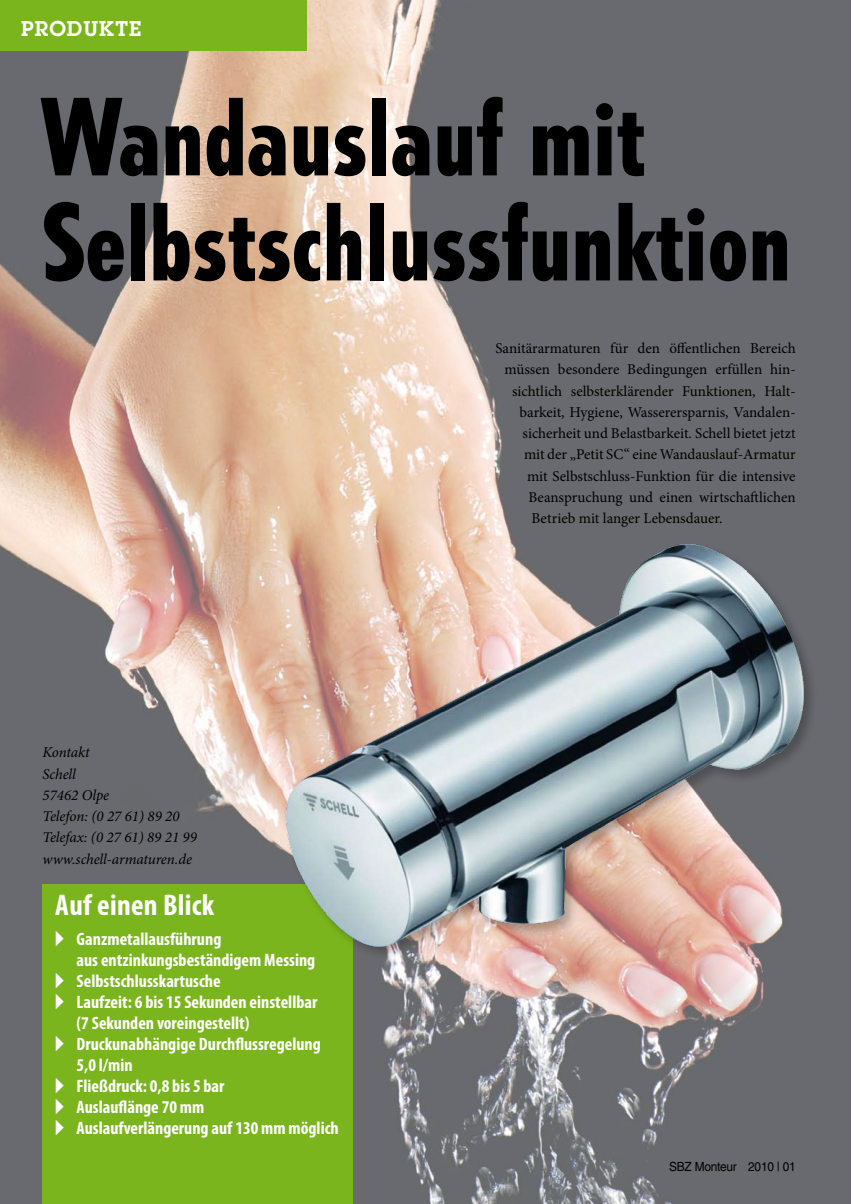
<style>
.page{position:relative;width:851px;height:1204px;background:#fff}
.page>*{position:absolute;margin:0;border:0;box-sizing:border-box;transform-origin:0 0}
.t1{font:800 condensed 105px/105px "Tempo Std";color:#000}
.t2{font:700 condensed 30px "Myriad Pro";letter-spacing:.01em;color:#fff}
.t3{font:600 21px "Lubalin Graph Std";letter-spacing:.05em;color:#fff}
.t4{font:700 condensed 18px "Myriad Pro";color:#fff}
.t5{font:15px "Minion Pro";color:#000}
.t6{font:italic 15px/21.3px "Minion Pro";letter-spacing:-.005em;color:#000}
.t7{font:12.6px "Helvetica LT Std";letter-spacing:-.02em;color:#000;scale:.94 1}
</style>
<div class="page">
<img style="left:0;top:0;width:850px;height:1203px">
<div style="left:0;top:0;width:306px;height:51px;background:#7ab51d"></div>
<div style="left:43px;top:884px;width:310px;height:319px;background:#7ab51d"></div>
<img style="left:256px;top:513px;width:560px;height:477px">
<h3 class="t3" style="left:21px;top:15px;width:121px">PRODUKTE</h3>
<h1 class="t1" style="left:43px;top:84px;width:750px">Wandauslauf mit<br>Selbstschlussfunktion</h1>
<p class="t6" style="left:43px;top:741px;width:156px">Kontakt<br>Schell<br>57462 Olpe<br>Telefon: (0 27 61) 89 20<br>Telefax: (0 27 61) 89 21 99 www.schell-armaturen.de</p>
<h2 class="t2" style="left:55px;top:886px;width:160px">Auf einen Blick</h2>
<p class="t4" style="left:55px;top:927px;width:167px">▸ Ganzmetallausführung</p>
<p class="t4" style="left:77px;top:948px;width:240px">aus entzinkungsbeständigem Messing</p>
<p class="t4" style="left:55px;top:969px;width:167px">▸ Selbstschlusskartusche</p>
<p class="t4" style="left:55px;top:990px;width:263px">▸ Laufzeit: 6 bis 15 Sekunden einstellbar</p>
<p class="t4" style="left:77px;top:1011px;width:174px">(7 Sekunden voreingestellt)</p>
<p class="t4" style="left:55px;top:1032px;width:267px">▸ Druckunabhängige Durchflussregelung</p>
<p class="t4" style="left:77px;top:1053px;width:57px">5,0 l/min</p>
<p class="t4" style="left:55px;top:1074px;width:171px">▸ Fließdruck: 0,8 bis 5 bar</p>
<p class="t4" style="left:55px;top:1095px;width:151px">▸ Auslauflänge 70 mm</p>
<p class="t4" style="left:55px;top:1116px;width:285px">▸ Auslaufverlängerung auf 130 mm möglich</p>
<p class="t5" style="left:495px;top:338px;width:301px">Sanitärarmaturen für den öffentlichen Bereich</p>
<p class="t5" style="left:504px;top:359px;width:292px">müssen besondere Bedingungen erfüllen hin-</p>
<p class="t5" style="left:512px;top:381px;width:285px">sichtlich selbsterklärender Funktionen, Halt-</p>
<p class="t5" style="left:519px;top:402px;width:277px">barkeit, Hygiene, Wasserersparnis, Vandalen-</p>
<p class="t5" style="left:522px;top:423px;width:274px">sicherheit und Belastbarkeit. Schell bietet jetzt</p>
<p class="t5" style="left:524px;top:444px;width:273px">mit der „Petit SC“ eine Wandauslauf-Armatur</p>
<p class="t5" style="left:527px;top:466px;width:270px">mit Selbstschluss-Funktion für die intensive</p>
<p class="t5" style="left:528px;top:487px;width:268px">Beanspruchung und einen wirtschaftlichen</p>
<p class="t5" style="left:531px;top:508px;width:192px">Betrieb mit langer Lebensdauer.</p>
<p class="t7" style="left:669px;top:1158px;width:136px">SBZ Monteur 2010 | 01</p>
</div>
